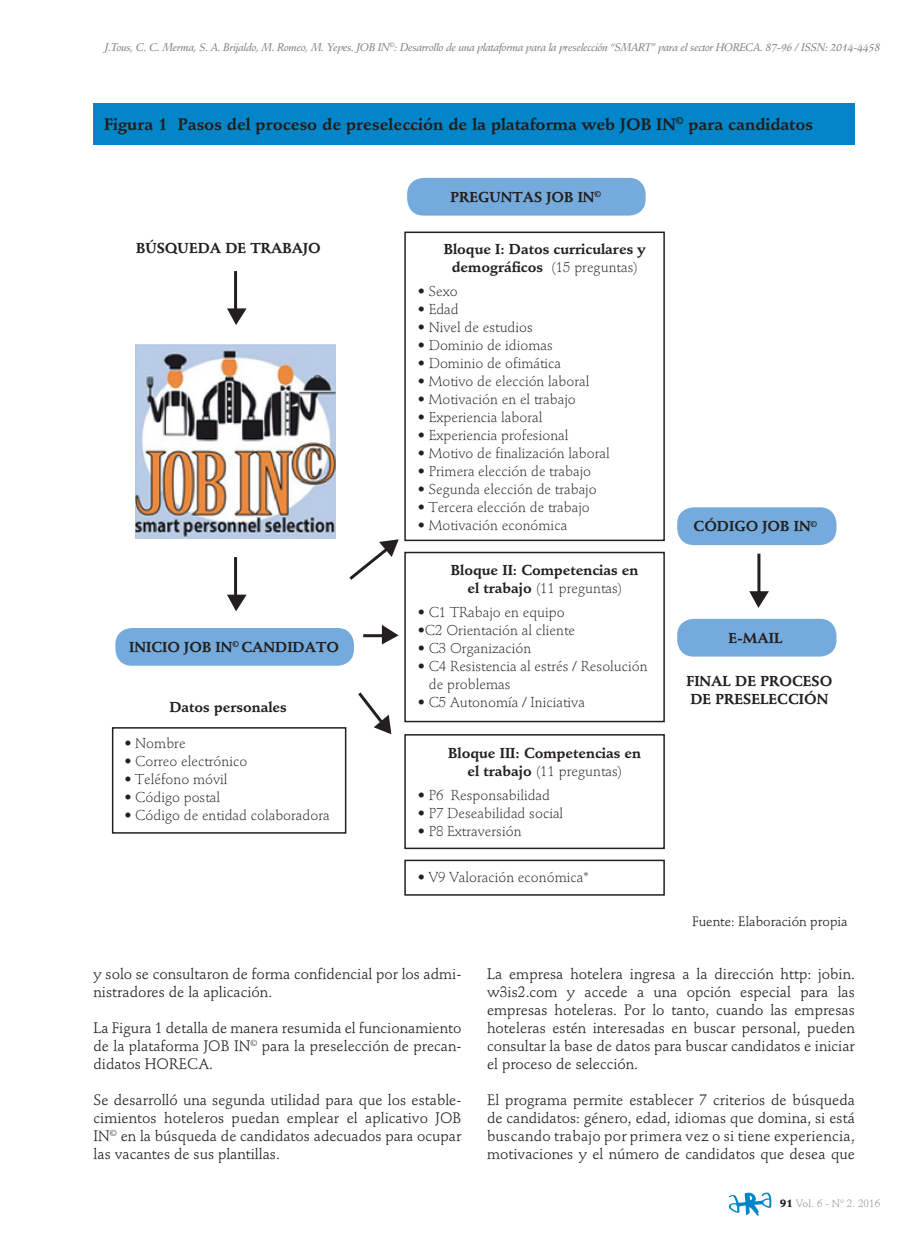
<style>
.page{position:relative;width:923px;height:1246px;background:#fff}
.page>*{position:absolute;margin:0;border:0;box-sizing:border-box;transform-origin:0 0}
.t1{font:700 16.5px "Stempel Schneidler Std";color:#231f20}
.t2{font:15px/18px "Stempel Schneidler Std";color:#231f20;text-align:justify}
.t3{font:300 14.25px/18px "Stempel Schneidler Std";color:#231f20}
.t4{font:700 14.25px/18px "Stempel Schneidler Std";color:#231f20;text-align:center}
.t5{font:13.5px "Stempel Schneidler Std";color:#231f20}
.t6{font:10.95px "Stempel Schneidler Std Med It";letter-spacing:-.03em;color:#808285}
.t7{font:300 10.5px "Stempel Schneidler Std";letter-spacing:.01em;color:#808285}
.s1{font-weight:300}
.s2{font-weight:900;color:#231f20}
</style>
<div class="page">
<svg style="left:728px;top:1192px;width:43px;height:24px"></svg>
<div style="left:93px;top:103px;width:761px;height:42px;background:#0386c9"></div>
<div style="left:115px;top:628px;width:239px;height:38px;background:#75abdc;border-radius:16px"></div>
<hr style="left:363px;top:634px;width:23px;height:3px;background:#231f20">
<svg style="left:382px;top:625px;width:16px;height:19px"></svg>
<svg style="left:349px;top:539px;width:50px;height:41px"></svg>
<hr style="left:234px;top:271px;width:3px;height:50px;background:#231f20">
<svg style="left:227px;top:308px;width:20px;height:17px"></svg>
<div style="left:407px;top:178px;width:238px;height:38px;background:#75abdc;border-radius:16px"></div>
<div style="left:677px;top:507px;width:159px;height:38px;background:#75abdc;border-radius:16px"></div>
<div style="left:112px;top:727px;width:234px;height:107px;border:2px solid #231f20"></div>
<hr style="left:234px;top:557px;width:3px;height:48px;background:#231f20">
<svg style="left:227px;top:595px;width:20px;height:16px"></svg>
<img style="left:136px;top:344px;width:200px;height:194px">
<div style="left:404px;top:232px;width:261px;height:309px;border:2px solid #231f20"></div>
<div style="left:677px;top:619px;width:159px;height:38px;background:#75abdc;border-radius:16px"></div>
<hr style="left:757px;top:554px;width:3px;height:48px;background:#231f20">
<svg style="left:749px;top:591px;width:20px;height:17px"></svg>
<svg style="left:358px;top:692px;width:34px;height:43px"></svg>
<div style="left:404px;top:552px;width:261px;height:170px;border:2px solid #231f20"></div>
<div style="left:404px;top:734px;width:261px;height:115px;border:2px solid #231f20"></div>
<div style="left:404px;top:860px;width:261px;height:36px;border:2px solid #231f20"></div>
<p class="t6" style="left:105px;top:41px;width:777px">J.Tous, C. C. Merma, S. A. Brijaldo, M. Romeo, M. Yepes. JOB IN<sup>©</sup>: Desarrollo de una plataforma para la preselección “SMART” para el sector HORECA. 87-96 / ISSN: 2014-4458</p>
<p class="t1" style="left:104px;top:114px;width:710px">Figura 1 Pasos del proceso de preselección de la plataforma web JOB IN<sup>©</sup> para candidatos</p>
<p class="t4" style="left:136px;top:239px;width:186px">BÚSQUEDA DE TRABAJO</p>
<p class="t4" style="left:129px;top:638px;width:211px">INICIO JOB IN<sup>©</sup> CANDIDATO</p>
<p class="t4" style="left:169px;top:698px;width:119px">Datos personales</p>
<p class="t3" style="left:124px;top:735px;width:63px">• Nombre</p>
<p class="t3" style="left:124px;top:753px;width:124px">• Correo electrónico</p>
<p class="t3" style="left:124px;top:771px;width:105px">• Teléfono móvil</p>
<p class="t3" style="left:124px;top:789px;width:97px">• Código postal</p>
<p class="t3" style="left:124px;top:807px;width:207px">• Código de entidad colaboradora</p>
<p class="t4" style="left:450px;top:188px;width:152px">PREGUNTAS JOB IN<sup>©</sup></p>
<p class="t4" style="left:444px;top:240px;width:203px">Bloque I: Datos curriculares y demográficos <span class="s1">(15 preguntas)</span></p>
<p class="t3" style="left:418px;top:282px;width:41px">• Sexo</p>
<p class="t3" style="left:418px;top:300px;width:42px">• Edad</p>
<p class="t3" style="left:418px;top:318px;width:117px">• Nivel de estudios</p>
<p class="t3" style="left:418px;top:336px;width:137px">• Dominio de idiomas</p>
<p class="t3" style="left:418px;top:354px;width:145px">• Dominio de ofimática</p>
<p class="t3" style="left:418px;top:372px;width:173px">• Motivo de elección laboral</p>
<p class="t3" style="left:418px;top:390px;width:159px">• Motivación en el trabajo</p>
<p class="t3" style="left:418px;top:408px;width:126px">• Experiencia laboral</p>
<p class="t3" style="left:418px;top:426px;width:152px">• Experiencia profesional</p>
<p class="t3" style="left:418px;top:444px;width:193px">• Motivo de finalización laboral</p>
<p class="t3" style="left:418px;top:462px;width:175px">• Primera elección de trabajo</p>
<p class="t3" style="left:418px;top:480px;width:180px">• Segunda elección de trabajo</p>
<p class="t3" style="left:418px;top:498px;width:173px">• Tercera elección de trabajo</p>
<p class="t3" style="left:418px;top:516px;width:151px">• Motivación económica</p>
<p class="t4" style="left:451px;top:561px;width:189px">Bloque II: Competencias en el trabajo <span class="s1">(11 preguntas)</span></p>
<p class="t3" style="left:418px;top:603px;width:148px">• C1 TRabajo en equipo</p>
<p class="t3" style="left:418px;top:621px;width:159px">•C2 Orientación al cliente</p>
<p class="t3" style="left:418px;top:639px;width:115px">• C3 Organización</p>
<p class="t3" style="left:429px;top:657px;width:220px;text-indent:-11px">• C4 Resistencia al estrés / Resolución de problemas</p>
<p class="t3" style="left:418px;top:693px;width:169px">• C5 Autonomía / Iniciativa</p>
<p class="t4" style="left:448px;top:744px;width:194px">Bloque III: Competencias en el trabajo <span class="s1">(11 preguntas)</span></p>
<p class="t3" style="left:418px;top:786px;width:134px">• P6 Responsabilidad</p>
<p class="t3" style="left:418px;top:804px;width:147px">• P7 Deseabilidad social</p>
<p class="t3" style="left:418px;top:822px;width:105px">• P8 Extraversión</p>
<p class="t3" style="left:418px;top:868px;width:172px">• V9 Valoración económica*</p>
<p class="t4" style="left:693px;top:517px;width:125px">CÓDIGO JOB IN<sup>©</sup></p>
<p class="t4" style="left:728px;top:629px;width:56px">E-MAIL</p>
<p class="t4" style="left:686px;top:672px;width:147px;text-align:left">FINAL DE PROCESO<br>DE PRESELECCIÓN</p>
<p class="t5" style="left:692px;top:913px;width:157px">Fuente: Elaboración propia</p>
<p class="t2" style="left:94px;top:965px;width:369px">y solo se consultaron de forma confidencial por los admi&shy;nistradores de la aplicación.</p>
<p class="t2" style="left:94px;top:1019px;width:369px">La Figura 1 detalla de manera resumida el funcionamiento de la plataforma JOB IN<sup>©</sup> para la preselección de precan&shy;didatos HORECA.</p>
<p class="t2" style="left:94px;top:1091px;width:369px">Se desarrolló una segunda utilidad para que los estable&shy;cimientos hoteleros puedan emplear el aplicativo JOB IN<sup>©</sup> en la búsqueda de candidatos adecuados para ocupar las vacantes de sus plantillas.</p>
<p class="t2" style="left:487px;top:965px;width:369px">La empresa hotelera ingresa a la dirección http: jobin. w3is2.com y accede a una opción especial para las empresas hoteleras. Por lo tanto, cuando las empresas hoteleras estén interesadas en buscar personal, pueden consultar la base de datos para buscar candidatos e iniciar el proceso de selección.</p>
<p class="t2" style="left:487px;top:1091px;width:369px">El programa permite establecer 7 criterios de búsqueda de candidatos: género, edad, idiomas que domina, si está buscando trabajo por primera vez o si tiene experiencia, motivaciones y el número de candidatos que desea que</p>
<p class="t7" style="left:779px;top:1197px;width:102px"><span class="s2">91</span> Vol. 6 - Nº 2. 2016</p>
</div>
